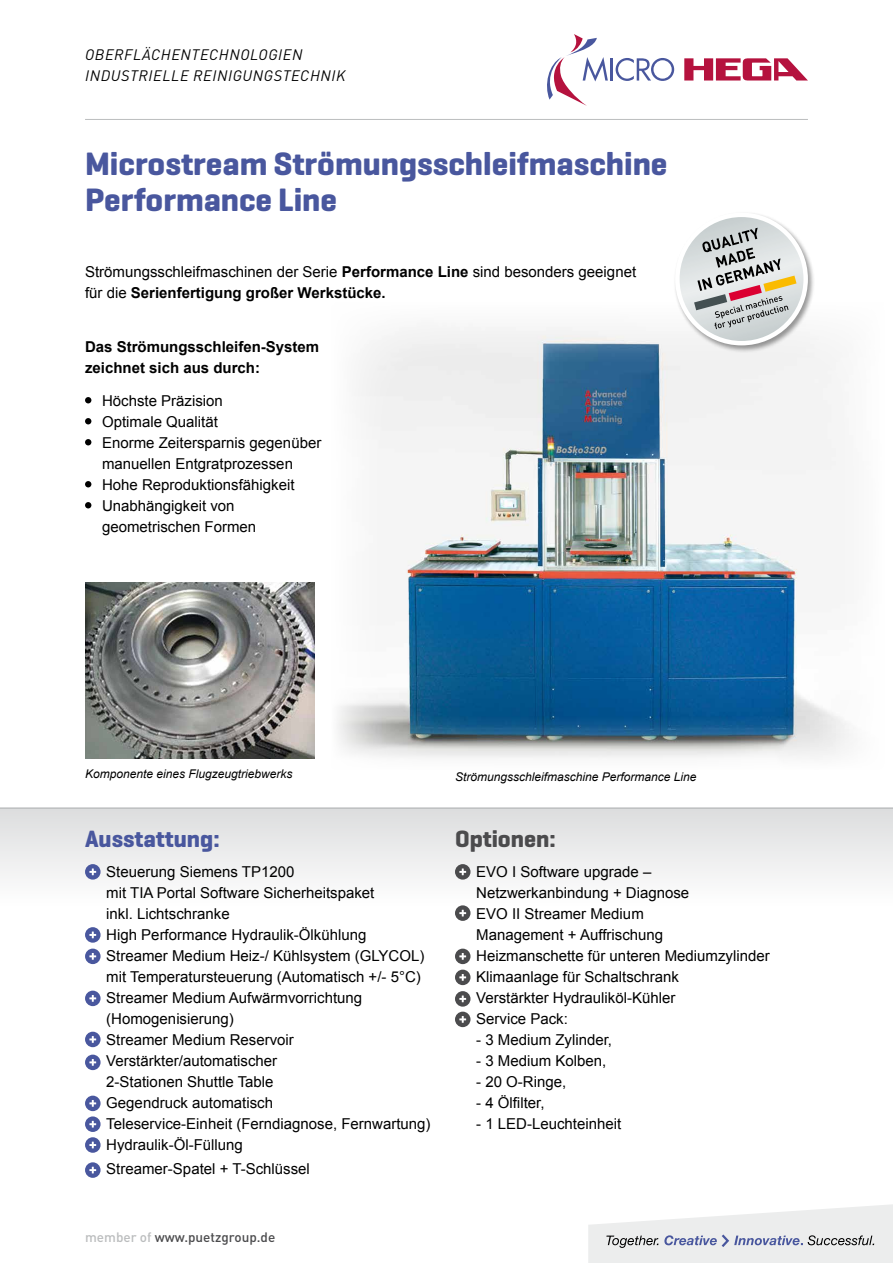
<style>
.page{position:relative;width:893px;height:1263px;background:#fff}
.page>*{position:absolute;margin:0;border:0;box-sizing:border-box;transform-origin:0 0}
.t1{font:700 33px/36px "Geogrotesque";color:#49579e}
.t2{font:700 24px "Geogrotesque";color:#49579e}
.t3{font:700 24px "Geogrotesque";color:#4b4b4d}
.t4{font:15px/21px "Arial";color:#000}
.t5{font:italic 15px/21px "DIN Pro";letter-spacing:.04em;color:#000}
.t6{font:700 15px/21px "Arial";color:#000}
.t7{font:500 13.5px "DIN Pro";color:#4b4b4d}
.t8{font:italic 12px "Arial";color:#000}
.s1{font-weight:700}
.s2{color:#bbbdbe}
</style>
<div class="page">
<hr style="left:85px;top:119px;width:723px;height:1px;background:#bbbdbe">
<svg style="left:684px;top:58px;width:124px;height:23px"></svg>
<hr style="left:610px;top:58px;width:3px;height:23px;background:#49579e">
<svg style="left:616px;top:58px;width:58px;height:23px"></svg>
<svg style="left:547px;top:34px;width:61px;height:72px"></svg>
<svg style="left:588px;top:1204px;width:305px;height:59px"></svg>
<img style="left:337px;top:327px;width:514px;height:431px">
<div style="left:0;top:808px;width:893px;height:127px;background:linear-gradient(to bottom,#dedfdf,#fff)"></div>
<hr style="left:0;top:808px;width:893px;height:1px;background:#bbbdbe">
<svg style="left:85px;top:864px;width:16px;height:16px"></svg>
<svg style="left:89px;top:868px;width:7px;height:7px"></svg>
<div style="left:455px;top:864px;width:15px;height:16px;background:#4b4b4d;border-radius:50%"></div>
<svg style="left:459px;top:868px;width:7px;height:7px"></svg>
<div style="left:455px;top:905px;width:15px;height:16px;background:#4b4b4d;border-radius:50%"></div>
<svg style="left:459px;top:910px;width:7px;height:6px"></svg>
<div style="left:455px;top:949px;width:15px;height:15px;background:#4b4b4d;border-radius:50%"></div>
<svg style="left:459px;top:953px;width:7px;height:7px"></svg>
<div style="left:455px;top:970px;width:15px;height:15px;background:#4b4b4d;border-radius:50%"></div>
<svg style="left:459px;top:974px;width:7px;height:7px"></svg>
<div style="left:455px;top:991px;width:15px;height:16px;background:#4b4b4d;border-radius:50%"></div>
<svg style="left:459px;top:995px;width:7px;height:7px"></svg>
<div style="left:455px;top:1012px;width:15px;height:15px;background:#4b4b4d;border-radius:50%"></div>
<svg style="left:459px;top:1016px;width:7px;height:7px"></svg>
<div style="left:85px;top:991px;width:16px;height:15px;background:#49579e;border-radius:50%"></div>
<svg style="left:89px;top:995px;width:7px;height:7px"></svg>
<svg style="left:85px;top:927px;width:16px;height:16px"></svg>
<svg style="left:89px;top:931px;width:7px;height:7px"></svg>
<svg style="left:85px;top:948px;width:16px;height:16px"></svg>
<svg style="left:89px;top:953px;width:7px;height:7px"></svg>
<div style="left:85px;top:1032px;width:16px;height:15px;background:#49579e;border-radius:50%"></div>
<svg style="left:89px;top:1036px;width:7px;height:7px"></svg>
<svg style="left:85px;top:1054px;width:16px;height:16px"></svg>
<svg style="left:89px;top:1059px;width:7px;height:7px"></svg>
<div style="left:85px;top:1096px;width:16px;height:15px;background:#49579e;border-radius:50%"></div>
<svg style="left:89px;top:1100px;width:7px;height:7px"></svg>
<svg style="left:85px;top:1116px;width:16px;height:16px"></svg>
<svg style="left:89px;top:1121px;width:7px;height:6px"></svg>
<svg style="left:85px;top:1137px;width:16px;height:16px"></svg>
<svg style="left:89px;top:1141px;width:7px;height:7px"></svg>
<svg style="left:85px;top:1162px;width:16px;height:16px"></svg>
<svg style="left:89px;top:1167px;width:7px;height:6px"></svg>
<img style="left:85px;top:582px;width:230px;height:177px">
<div style="left:673px;top:211px;width:142px;height:142px;background:#000;opacity:.4"></div>
<div style="left:675px;top:213px;width:133px;height:132px;background:#fff;border-radius:50%"></div>
<img style="left:680px;top:217px;width:123px;height:124px;border-radius:62px">
<svg style="left:694px;top:228px;width:102px;height:101px;background:#bfbcb9"></svg>
<svg style="left:85px;top:397px;width:6px;height:6px"></svg>
<svg style="left:85px;top:418px;width:6px;height:6px"></svg>
<svg style="left:85px;top:439px;width:6px;height:6px"></svg>
<svg style="left:85px;top:481px;width:6px;height:6px"></svg>
<svg style="left:85px;top:502px;width:6px;height:6px"></svg>
<p class="t5" style="left:85px;top:44px;width:262px">OBERFLÄCHENTECHNOLOGIEN<br>INDUSTRIELLE REINIGUNGSTECHNIK</p>
<h1 class="t1" style="left:85px;top:146px;width:584px">Microstream Strömungsschleifmaschine<br>Performance Line</h1>
<p class="t4" style="left:85px;top:261px;width:553px">Strömungsschleifmaschinen der Serie <span class="s1">Performance Line</span> sind besonders geeignet für die <span class="s1">Serienfertigung großer Werkstücke.</span></p>
<p class="t6" style="left:85px;top:337px;width:236px">Das Strömungsschleifen-System zeichnet sich aus durch:</p>
<p class="t4" style="left:102px;top:390px;width:221px">Höchste Präzision<br>Optimale Qualität<br>Enorme Zeitersparnis gegenüber manuellen Entgratprozessen<br>Hohe Reproduktionsfähigkeit<br>Unabhängigkeit von geometrischen Formen</p>
<p class="t8" style="left:85px;top:766px;width:209px">Komponente eines Flugzeugtriebwerks</p>
<h2 class="t2" style="left:85px;top:824px;width:136px">Ausstattung:</h2>
<p class="t4" style="left:106px;top:861px;width:326px">Steuerung Siemens TP1200<br>mit TIA Portal Software Sicherheitspaket<br>inkl. Lichtschranke<br>High Performance Hydraulik-Ölkühlung Streamer Medium Heiz-/ Kühlsystem (GLYCOL) mit Temperatursteuerung (Automatisch +/- 5°C)<br>Streamer Medium Aufwärmvorrichtung (Homogenisierung)<br>Streamer Medium Reservoir Verstärkter/automatischer<br>2-Stationen Shuttle Table<br>Gegendruck automatisch<br>Teleservice-Einheit (Ferndiagnose, Fernwartung)<br>Hydraulik-Öl-Füllung</p>
<p class="t4" style="left:106px;top:1158px;width:205px">Streamer-Spatel + T-Schlüssel</p>
<p class="t7" style="left:85px;top:1228px;width:192px"><span class="s2">member of</span> www.puetzgroup.de</p>
<p class="t8" style="left:455px;top:769px;width:243px">Strömungsschleifmaschine Performance Line</p>
<h2 class="t3" style="left:455px;top:824px;width:102px">Optionen:</h2>
<p class="t4" style="left:476px;top:861px;width:295px">EVO I Software upgrade –<br>Netzwerkanbindung + Diagnose<br>EVO II Streamer Medium<br>Management + Auffrischung<br>Heizmanschette für unteren Mediumzylinder<br>Klimaanlage für Schaltschrank<br>Verstärkter Hydrauliköl-Kühler<br>Service Pack:</p>
<p class="t4" style="left:476px;top:1029px;width:137px">- 3 Medium Zylinder,</p>
<p class="t4" style="left:476px;top:1050px;width:132px">- 3 Medium Kolben,</p>
<p class="t4" style="left:476px;top:1071px;width:92px">- 20 O-Ringe,</p>
<p class="t4" style="left:476px;top:1092px;width:70px">- 4 Ölfilter,</p>
<p class="t4" style="left:476px;top:1113px;width:147px">- 1 LED-Leuchteinheit</p>
</div>
